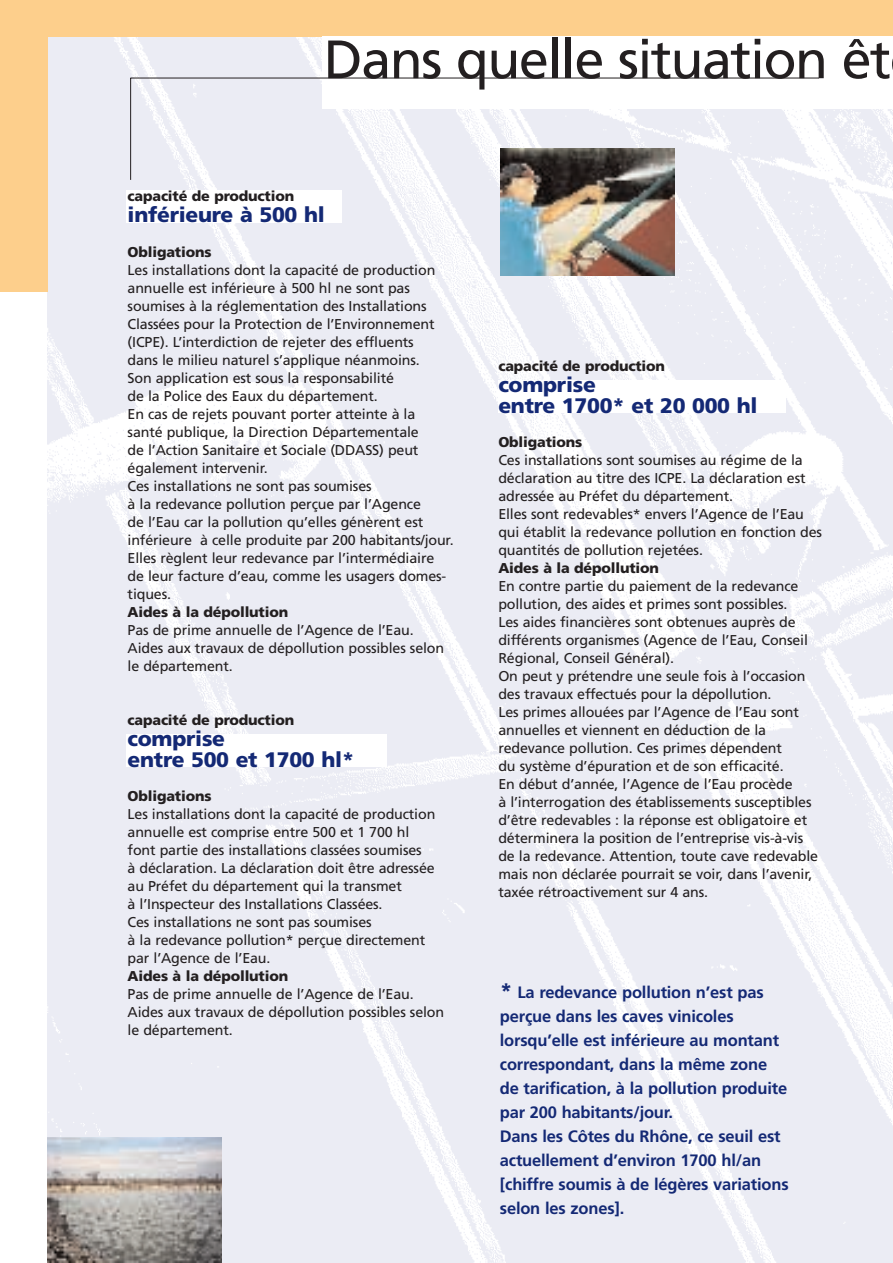
<style>
.page{position:relative;width:893px;height:1263px;background:#fff}
.page>*{position:absolute;margin:0;border:0;box-sizing:border-box;transform-origin:0 0}
.t1{font:54px "Frutiger";letter-spacing:-.03em;color:#231f20}
.t2{font:900 21px/21px "Frutiger";letter-spacing:-.01em;color:#142975}
.t3{font:700 16.5px/24px "Frutiger";letter-spacing:-.01em;color:#142975}
.t4{font:14.25px/18px "Frutiger";letter-spacing:-.01em;color:#231f20}
.t5{font:900 14.25px "Frutiger";letter-spacing:-.01em;color:#231f20}
.s1{font-weight:900;font-size:21px}
</style>
<div class="page">
<img style="left:47px;top:37px;width:845px;height:1226px">
<div style="left:0;top:0;width:892px;height:37px;background:#fdcf8c"></div>
<div style="left:322px;top:36px;width:570px;height:73px;background:#fff"></div>
<div style="left:0;top:0;width:48px;height:291px;background:#fdcf8c"></div>
<div style="left:126px;top:190px;width:216px;height:32px;background:#fff"></div>
<hr style="left:130px;top:78px;width:689px;height:1px;background:#231f20">
<hr style="left:130px;top:78px;width:1px;height:102px;background:#231f20">
<img style="left:501px;top:148px;width:173px;height:128px">
<img style="left:47px;top:1138px;width:175px;height:125px">
<div style="left:126px;top:734px;width:260px;height:33px;background:#fff"></div>
<div style="left:498px;top:381px;width:288px;height:32px;background:#fff"></div>
<h1 class="t1" style="left:324px;top:38px;width:569px">Dans quelle situation êt</h1>
<p class="t5" style="left:128px;top:191px;width:168px">capacité de production</p>
<h2 class="t2" style="left:128px;top:206px;width:199px">inférieure à 500 hl</h2>
<p class="t5" style="left:128px;top:246px;width:85px">Obligations</p>
<p class="t4" style="left:128px;top:262px;width:327px">Les installations dont la capacité de production annuelle est inférieure à 500 hl ne sont pas soumises à la réglementation des Installations Classées pour la Protection de l’Environnement (ICPE). L’interdiction de rejeter des effluents<br>dans le milieu naturel s’applique néanmoins.<br>Son application est sous la responsabilité<br>de la Police des Eaux du département.<br>En cas de rejets pouvant porter atteinte à la santé publique, la Direction Départementale<br>de l’Action Sanitaire et Sociale (DDASS) peut également intervenir.<br>Ces installations ne sont pas soumises<br>à la redevance pollution perçue par l’Agence<br>de l’Eau car la pollution qu’elles génèrent est inférieure à celle produite par 200 habitants/jour.<br>Elles règlent leur redevance par l’intermédiaire de leur facture d’eau, comme les usagers domes&shy;tiques.</p>
<p class="t5" style="left:128px;top:606px;width:162px">Aides à la dépollution</p>
<p class="t4" style="left:128px;top:622px;width:318px">Pas de prime annuelle de l’Agence de l’Eau.<br>Aides aux travaux de dépollution possibles selon le département.</p>
<p class="t5" style="left:128px;top:714px;width:168px">capacité de production</p>
<h2 class="t2" style="left:128px;top:730px;width:228px">comprise<br>entre 500 et 1700 hl*</h2>
<p class="t5" style="left:128px;top:791px;width:85px">Obligations</p>
<p class="t4" style="left:128px;top:806px;width:309px">Les installations dont la capacité de production annuelle est comprise entre 500 et 1 700 hl font partie des installations classées soumises<br>à déclaration. La déclaration doit être adressée au Préfet du département qui la transmet<br>à l’Inspecteur des Installations Classées.<br>Ces installations ne sont pas soumises<br>à la redevance pollution* perçue directement par l’Agence de l’Eau.</p>
<p class="t5" style="left:128px;top:971px;width:162px">Aides à la dépollution</p>
<p class="t4" style="left:128px;top:986px;width:318px">Pas de prime annuelle de l’Agence de l’Eau.<br>Aides aux travaux de dépollution possibles selon le département.</p>
<p class="t5" style="left:498px;top:360px;width:168px">capacité de production</p>
<h2 class="t2" style="left:498px;top:376px;width:260px">comprise<br>entre 1700* et 20 000 hl</h2>
<p class="t5" style="left:498px;top:437px;width:85px">Obligations</p>
<p class="t4" style="left:498px;top:452px;width:325px">Ces installations sont soumises au régime de la déclaration au titre des ICPE. La déclaration est adressée au Préfet du département.<br>Elles sont redevables* envers l’Agence de l’Eau qui établit la redevance pollution en fonction des quantités de pollution rejetées.</p>
<p class="t5" style="left:498px;top:563px;width:162px">Aides à la dépollution</p>
<p class="t4" style="left:498px;top:578px;width:321px">En contre partie du paiement de la redevance pollution, des aides et primes sont possibles.<br>Les aides financières sont obtenues auprès de différents organismes (Agence de l’Eau, Conseil Régional, Conseil Général).<br>On peut y prétendre une seule fois à l’occasion des travaux effectués pour la dépollution.<br>Les primes allouées par l’Agence de l’Eau sont annuelles et viennent en déduction de la redevance pollution. Ces primes dépendent<br>du système d’épuration et de son efficacité.<br>En début d’année, l’Agence de l’Eau procède<br>à l’interrogation des établissements susceptibles d’être redevables : la réponse est obligatoire et déterminera la position de l’entreprise vis-à-vis de la redevance. Attention, toute cave redevable mais non déclarée pourrait se voir, dans l’avenir, taxée rétroactivement sur 4 ans.</p>
<p class="t3" style="left:500px;top:982px;width:290px"><span class="s1">*</span> La redevance pollution n’est pas perçue dans les caves vinicoles lorsqu’elle est inférieure au montant correspondant, dans la même zone de tarification, à la pollution produite par 200 habitants/jour.<br>Dans les Côtes du Rhône, ce seuil est actuellement d’environ 1700 hl/an [chiffre soumis à de légères variations selon les zones].</p>
</div>
